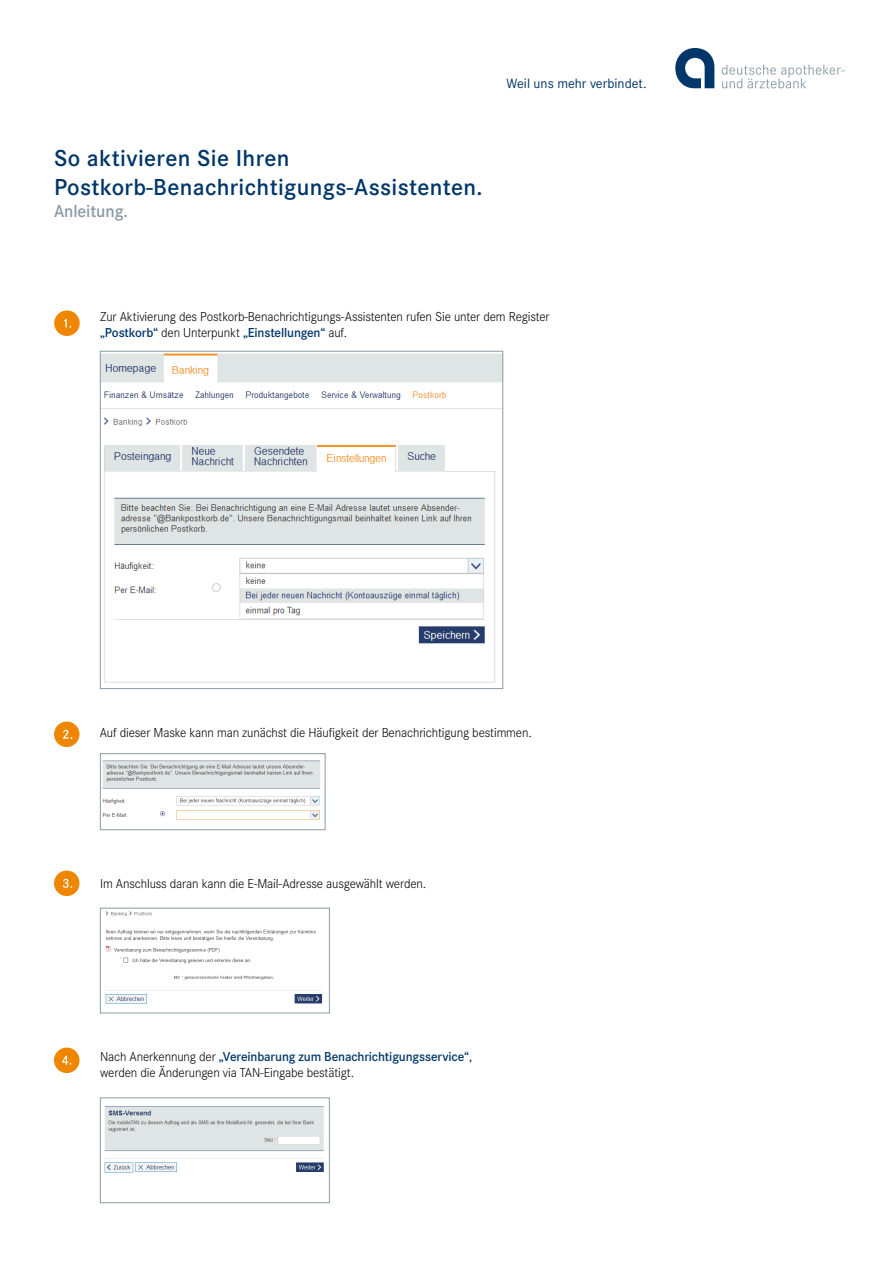
<style>
.page{position:relative;width:893px;height:1263px;background:#fff}
.page>*{position:absolute;margin:0;border:0;box-sizing:border-box;transform-origin:0 0}
.t1{font:600 24px/28.8px "Corporate S";letter-spacing:.015em;color:#003669}
.t2{font:600 18px "Corporate S";letter-spacing:-.005em;color:#899ba4}
.t3{font:14.1px "Corporate S";color:#003669}
.t4{font:300 13.5px/16.2px "Corporate S";letter-spacing:-.01em;color:#000}
.s1{font-weight:600;color:#003669}
</style>
<div class="page">
<svg style="left:675px;top:48px;width:39px;height:40px"></svg>
<svg style="left:722px;top:65px;width:123px;height:23px"></svg>
<img style="left:102px;top:353px;width:399px;height:330px">
<div style="left:100px;top:351px;width:403px;height:338px;border:1px solid #899ba4"></div>
<img style="left:102px;top:760px;width:219px;height:60px">
<div style="left:100px;top:753px;width:225px;height:77px;border:1px solid #899ba4"></div>
<img style="left:105px;top:911px;width:218px;height:93px">
<div style="left:100px;top:908px;width:230px;height:105px;border:1px solid #899ba4"></div>
<img style="left:104px;top:1106px;width:220px;height:67px">
<div style="left:100px;top:1098px;width:230px;height:105px;border:1px solid #899ba4"></div>
<div style="left:54px;top:310px;width:26px;height:26px;background:#ef8600;border-radius:50%"></div>
<svg style="left:64px;top:319px;width:7px;height:9px"></svg>
<div style="left:54px;top:721px;width:26px;height:26px;background:#ef8600;border-radius:50%"></div>
<svg style="left:63px;top:730px;width:9px;height:9px"></svg>
<div style="left:54px;top:870px;width:26px;height:26px;background:#ef8600;border-radius:50%"></div>
<svg style="left:63px;top:879px;width:9px;height:9px"></svg>
<div style="left:54px;top:1047px;width:26px;height:26px;background:#ef8600;border-radius:50%"></div>
<svg style="left:62px;top:1056px;width:9px;height:9px"></svg>
<div style="left:179px;top:812px;width:57px;height:5px;background:#fff"></div>
<h1 class="t1" style="left:54px;top:144px;width:430px">So aktivieren Sie Ihren<br>Postkorb-Benachrichtigungs-Assistenten.</h1>
<h2 class="t2" style="left:54px;top:200px;width:75px">Anleitung.</h2>
<p class="t3" style="left:506px;top:76px;width:142px">Weil uns mehr verbindet.</p>
<p class="t4" style="left:100px;top:308px;width:451px">Zur Aktivierung des Postkorb-Benachrichtigungs-Assistenten rufen Sie unter dem Register <span class="s1">„Postkorb“</span> den Unterpunkt <span class="s1">„Einstellungen“</span> auf.</p>
<p class="t4" style="left:100px;top:725px;width:433px">Auf dieser Maske kann man zunächst die Häufigkeit der Benachrichtigung bestimmen.</p>
<p class="t4" style="left:100px;top:876px;width:328px">Im Anschluss daran kann die E-Mail-Adresse ausgewählt werden.</p>
<p class="t4" style="left:100px;top:1049px;width:373px">Nach Anerkennung der <span class="s1">„Vereinbarung zum Benachrichtigungsservice“</span>, werden die Änderungen via TAN-Eingabe bestätigt.</p>
</div>
